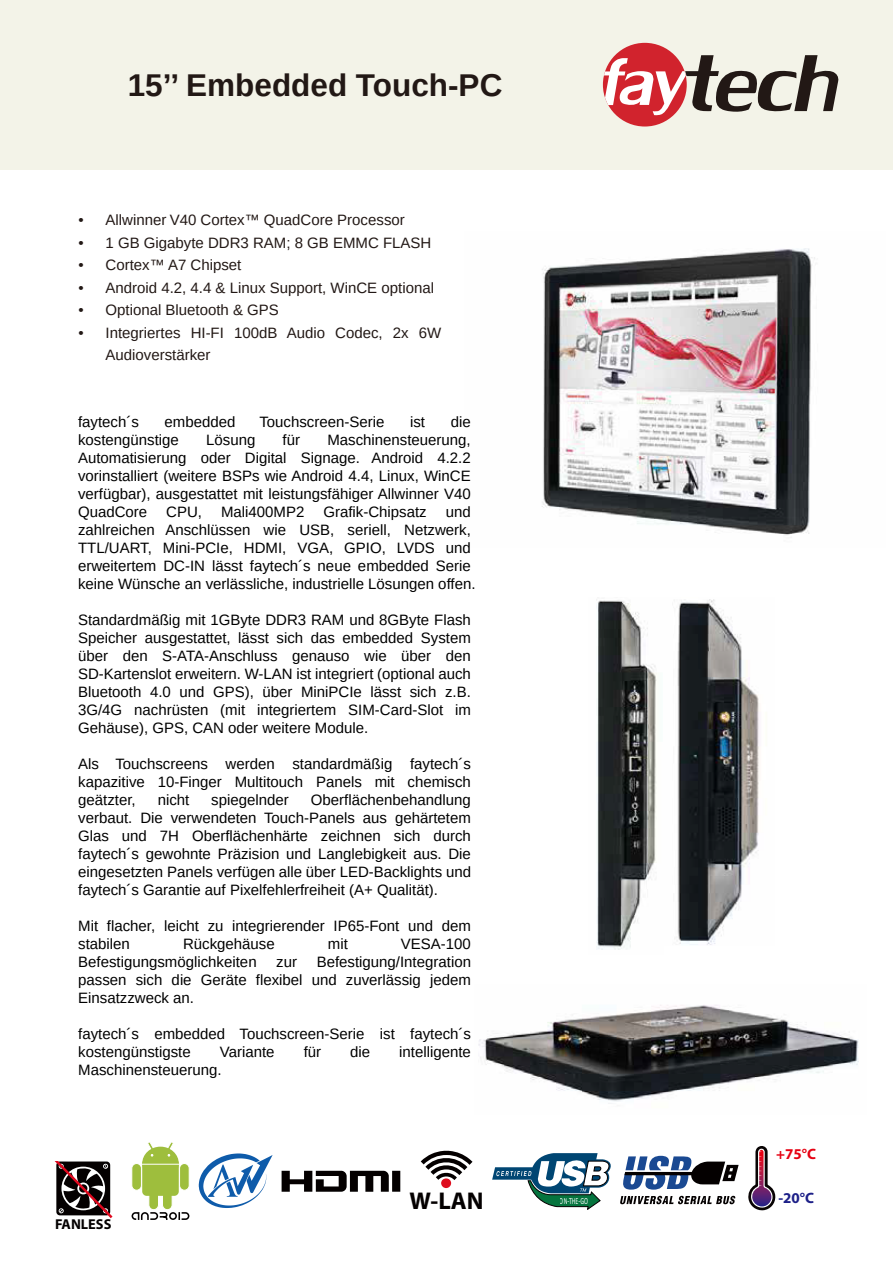
<style>
.page{position:relative;width:893px;height:1263px;background:#fff}
.page>*{position:absolute;margin:0;border:0;box-sizing:border-box;transform-origin:0 0}
.t1{font:700 31.5px "Arimo";color:#221815}
.t2{font:700 24.3px "Myriad Pro";color:#040000}
.t3{font:15px/18px "Arimo";color:#000;text-align:justify}
.t4{font:15px/22.5px "Arimo";color:#221815}
.t5{font:700 15px "Myriad Pro";color:#e60012}
.t6{font:700 15px "Myriad Pro";color:#1d2088}
.t7{font:700 14.4px "Myriad Pro";color:#040000}
.t8{font:9.3px "Calibri";color:#fff;scale:.63 1}
</style>
<div class="page">
<div style="left:0;top:0;width:893px;height:169px;background:#f3f3e8"></div>
<div style="left:603px;top:43px;width:84px;height:84px;background:#d1232d;border-radius:50%"></div>
<svg style="left:604px;top:55px;width:235px;height:60px"></svg>
<svg style="left:55px;top:1162px;width:58px;height:56px"></svg>
<svg style="left:421px;top:1151px;width:51px;height:29px"></svg>
<div style="left:441px;top:1178px;width:10px;height:10px;background:#de0d1e;border-radius:50%"></div>
<svg style="left:748px;top:1146px;width:28px;height:65px"></svg>
<svg style="left:492px;top:1153px;width:119px;height:56px"></svg>
<svg style="left:620px;top:1196px;width:116px;height:8px"></svg>
<svg style="left:623px;top:1156px;width:116px;height:33px"></svg>
<svg style="left:282px;top:1171px;width:118px;height:21px"></svg>
<svg style="left:199px;top:1153px;width:74px;height:55px"></svg>
<div style="left:142px;top:1146px;width:37px;height:35px;border:1px solid #fff;border-radius:50%"></div>
<div style="left:180px;top:1163px;width:9px;height:27px;background:#9ebe3d;border-radius:5px"></div>
<div style="left:179px;top:1163px;width:11px;height:27px;border:1px solid #fff;border-radius:5px"></div>
<div style="left:162px;top:1183px;width:10px;height:27px;background:#9ebe3d;border-radius:5px"></div>
<div style="left:162px;top:1182px;width:10px;height:28px;border:1px solid #fff;border-radius:5px"></div>
<div style="left:132px;top:1163px;width:9px;height:27px;background:#9ebe3d;border-radius:5px"></div>
<div style="left:131px;top:1163px;width:11px;height:27px;border:1px solid #fff;border-radius:5px"></div>
<div style="left:149px;top:1183px;width:9px;height:27px;background:#9ebe3d;border-radius:5px"></div>
<div style="left:148px;top:1182px;width:11px;height:28px;border:1px solid #fff;border-radius:5px"></div>
<div style="left:142px;top:1147px;width:37px;height:33px;background:#9ebe3d;border-radius:50%"></div>
<div style="left:142px;top:1159px;width:37px;height:37px;background:#9ebe3d;border-radius:4px"></div>
<hr style="left:141px;top:1164px;width:39px;height:1px;background:#fff">
<svg style="left:148px;top:1142px;width:25px;height:15px"></svg>
<svg style="left:131px;top:1212px;width:37px;height:8px"></svg>
<div style="left:169px;top:1212px;width:8px;height:8px;border:2px solid #040000;border-radius:50%"></div>
<svg style="left:178px;top:1212px;width:12px;height:8px"></svg>
<img style="left:542px;top:248px;width:273px;height:287px">
<img style="left:596px;top:599px;width:61px;height:351px">
<img style="left:677px;top:599px;width:82px;height:346px">
<img style="left:478px;top:1005px;width:381px;height:99px">
<h1 class="t1" style="left:128px;top:64px;width:376px">15’’ Embedded Touch-PC</h1>
<p class="t4" style="left:79px;top:209px;width:328px">• Allwinner V40 Cortex™ QuadCore Processor</p>
<p class="t4" style="left:79px;top:231px;width:354px">• 1 GB Gigabyte DDR3 RAM; 8 GB EMMC FLASH</p>
<p class="t4" style="left:79px;top:254px;width:164px">• Cortex™ A7 Chipset</p>
<p class="t4" style="left:78px;top:276px;width:357px">• Android 4.2, 4.4 &amp; Linux Support, WinCE optional</p>
<p class="t4" style="left:78px;top:299px;width:202px">• Optional Bluetooth &amp; GPS</p>
<p class="t4" style="left:106px;top:321px;width:337px;text-indent:-27px">• Integriertes HI-FI 100dB Audio Codec, 2x 6W<br>Audioverstärker</p>
<p class="t3" style="left:78px;top:412px;width:62px">faytech´s</p>
<p class="t3" style="left:164px;top:412px;width:72px">embedded</p>
<p class="t3" style="left:259px;top:412px;width:127px">Touchscreen-Serie</p>
<p class="t3" style="left:410px;top:412px;width:16px">ist</p>
<p class="t3" style="left:451px;top:412px;width:22px">die</p>
<p class="t3" style="left:78px;top:430px;width:102px">kostengünstige</p>
<p class="t3" style="left:206px;top:430px;width:51px">Lösung</p>
<p class="t3" style="left:283px;top:430px;width:19px">für</p>
<p class="t3" style="left:78px;top:430px;width:394px;text-indent:249px">Maschinensteuerung, Automatisierung oder Digital Signage. Android 4.2.2 vorinstalliert (weitere BSPs wie Android 4.4, Linux, WinCE verfügbar), ausgestattet mit leistungsfähiger Allwinner V40<br>QuadCore</p>
<p class="t3" style="left:78px;top:502px;width:399px;text-align:left;text-indent:368px">und zahlreichen Anschlüssen wie USB, seriell, Netzwerk, TTL/UART, Mini-PCIe, HDMI, VGA, GPIO, LVDS und erweitertem DC-IN lässt faytech´s neue embedded Serie keine Wünsche an verlässliche, industrielle Lösungen offen.</p>
<p class="t3" style="left:78px;top:610px;width:394px">Standardmäßig mit 1GByte DDR3 RAM und 8GByte Flash Speicher ausgestattet, lässt sich das embedded System über den S-ATA-Anschluss genauso wie über den SD-Kartenslot erweitern. W-LAN ist integriert (optional auch Bluetooth 4.0 und GPS), über MiniPCIe lässt sich z.B.<br>3G/4G nachrüsten (mit integriertem SIM-Card-Slot im Gehäuse), GPS, CAN oder weitere Module.</p>
<p class="t3" style="left:78px;top:754px;width:394px">Als Touchscreens werden standardmäßig faytech´s kapazitive 10-Finger Multitouch Panels mit chemisch geätzter,</p>
<p class="t3" style="left:166px;top:502px;width:37px">CPU,</p>
<p class="t3" style="left:221px;top:502px;width:85px">Mali400MP2</p>
<p class="t3" style="left:323px;top:502px;width:105px">Grafik-Chipsatz</p>
<p class="t3" style="left:78px;top:790px;width:394px;text-indent:233px">Oberflächenbehandlung verbaut. Die verwendeten Touch-Panels aus gehärtetem Glas und 7H Oberflächenhärte zeichnen sich durch faytech´s gewohnte Präzision und Langlebigkeit aus. Die eingesetzten Panels verfügen alle über LED-Backlights und faytech´s Garantie auf Pixelfehlerfreiheit (A+ Qualität).</p>
<p class="t3" style="left:78px;top:916px;width:394px">Mit flacher, leicht zu integrierender IP65-Font und dem stabilen</p>
<p class="t3" style="left:158px;top:790px;width:33px">nicht</p>
<p class="t3" style="left:211px;top:790px;width:79px">spiegelnder</p>
<p class="t3" style="left:183px;top:934px;width:93px">Rückgehäuse</p>
<p class="t3" style="left:328px;top:934px;width:21px">mit</p>
<p class="t3" style="left:401px;top:934px;width:72px">VESA-100</p>
<p class="t3" style="left:78px;top:952px;width:180px">Befestigungsmöglichkeiten</p>
<p class="t3" style="left:276px;top:952px;width:22px">zur</p>
<p class="t3" style="left:78px;top:952px;width:394px;text-indent:238px">Befestigung/Integration passen sich die Geräte flexibel und zuverlässig jedem Einsatzzweck an.</p>
<p class="t3" style="left:78px;top:1024px;width:394px">faytech´s embedded Touchscreen-Serie ist faytech´s kostengünstigste</p>
<p class="t3" style="left:220px;top:1042px;width:56px">Variante</p>
<p class="t3" style="left:304px;top:1042px;width:19px">für</p>
<p class="t3" style="left:350px;top:1042px;width:22px">die</p>
<p class="t3" style="left:399px;top:1042px;width:73px">intelligente</p>
<p class="t3" style="left:78px;top:1060px;width:145px">Maschinensteuerung.</p>
<p class="t7" style="left:55px;top:1214px;width:58px">FANLESS</p>
<h2 class="t2" style="left:410px;top:1185px;width:76px">W-LAN</h2>
<p class="t5" style="left:776px;top:1144px;width:41px">+75°C</p>
<p class="t8" style="left:560px;top:1194px;width:46px">ON-THE-GO</p>
<p class="t6" style="left:778px;top:1188px;width:37px">-20°C</p>
</div>
